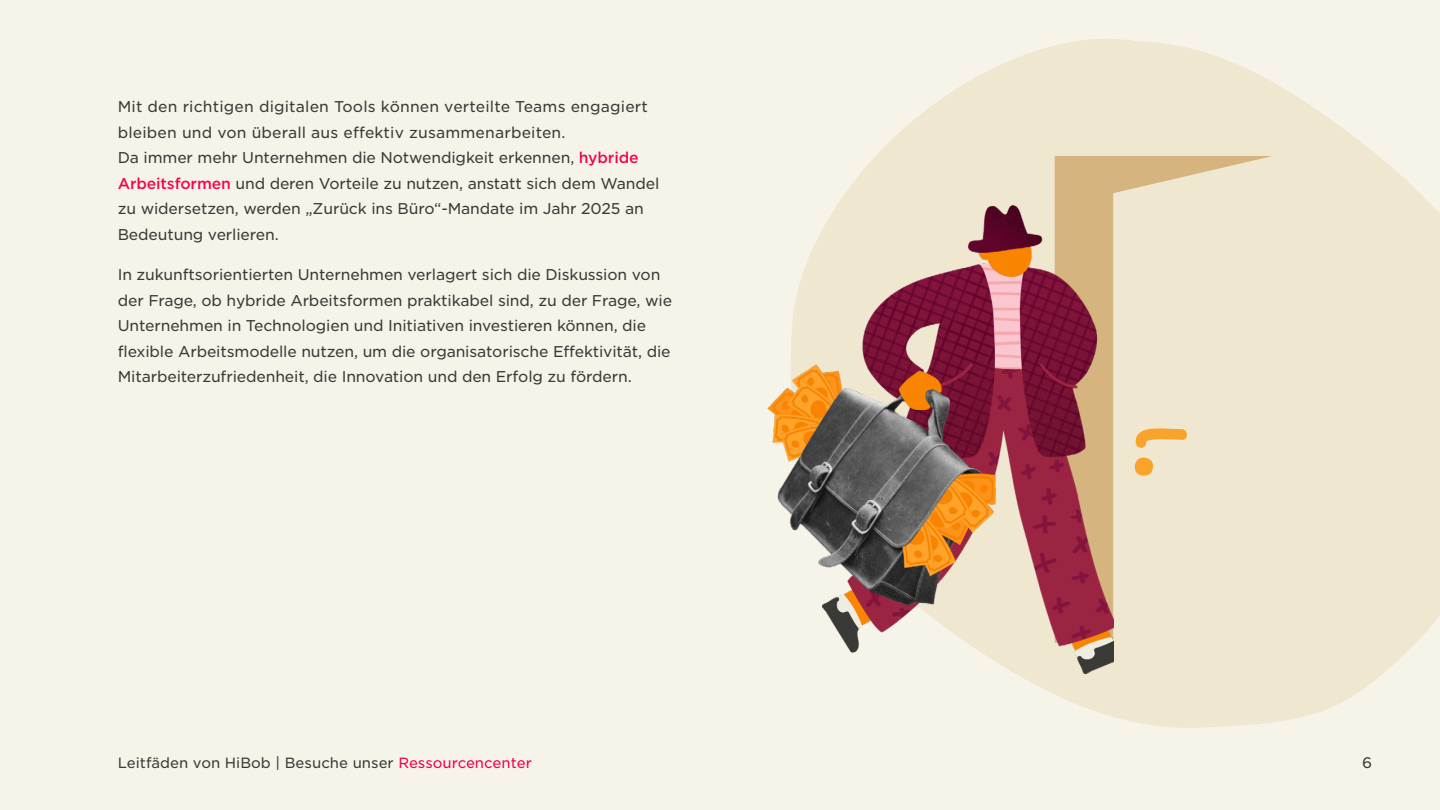
<style>
.page{position:relative;width:1440px;height:810px;background:#f6f3e8}
.page>*{position:absolute;margin:0;border:0;box-sizing:border-box;transform-origin:0 0}
.t1{font:15px/25.5px "Gotham S Sm";letter-spacing:-.01em;color:#3a3a37}
.t2{font:14.7px "Gotham S Sm";color:#3a3a37}
.t3{font:14.25px "Gotham S Sm";color:#3a3a37}
.s1{font-weight:500;color:#f4004d}
.s2{color:#f4004d}
</style>
<div class="page">
<svg style="left:837px;top:39px;width:603px;height:689px;fill:#f0e7d1"></svg>
<svg style="left:1055px;top:156px;width:218px;height:487px;background:#eee3ca"></svg>
<svg style="left:1135px;top:458px;width:18px;height:18px"></svg>
<svg style="left:1135px;top:428px;width:54px;height:22px"></svg>
<img style="left:767px;top:205px;width:347px;height:468px">
<p class="t1" style="left:118px;top:94px;width:543px">Mit den richtigen digitalen Tools können verteilte Teams engagiert bleiben und von überall aus effektiv zusammenarbeiten.<br>Da immer mehr Unternehmen die Notwendigkeit erkennen, <span class="s1">hybride Arbeitsformen</span> und deren Vorteile zu nutzen, anstatt sich dem Wandel zu widersetzen, werden „Zurück ins Büro -“ Mandate im Jahr 2025 an Bedeutung verlieren.</p>
<p class="t1" style="left:118px;top:262px;width:556px">In zukunftsorientierten Unternehmen verlagert sich die Diskussion von der Frage, ob hybride Arbeitsformen praktikabel sind, zu der Frage, wie Unternehmen in Technologien und Initiativen investieren können, die flexible Arbeitsmodelle nutzen, um die organisatorische Effektivität, die Mitarbeiterzufriedenheit, die Innovation und den Erfolg zu fördern.</p>
<p class="t3" style="left:118px;top:753px;width:416px">Leitfäden von HiBob | Besuche unser <span class="s2">Ressourcencenter</span></p>
<p class="t2" style="left:1362px;top:753px;width:12px">6</p>
</div>
